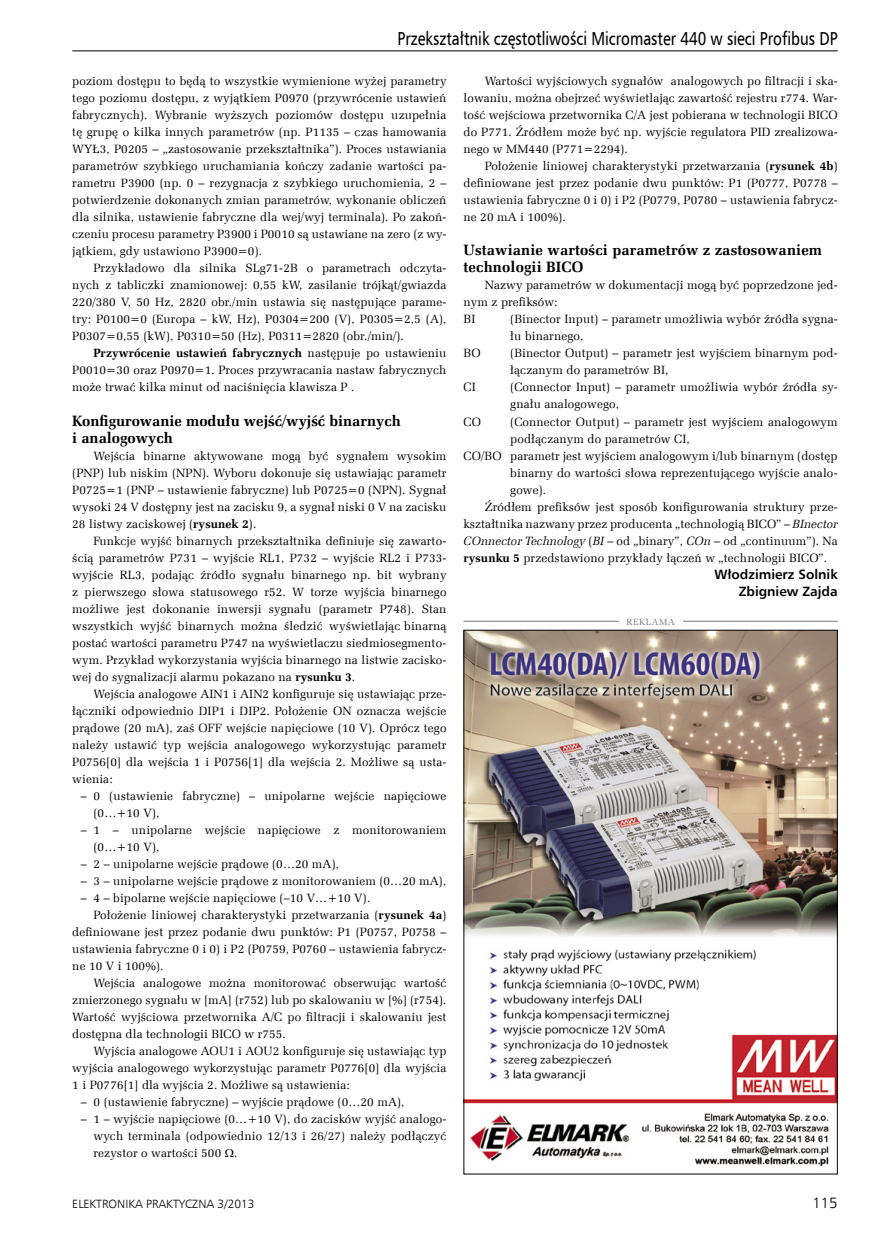
<style>
.page{position:relative;width:893px;height:1234px;background:#fff}
.page>*{position:absolute;margin:0;border:0;box-sizing:border-box;transform-origin:0 0}
.t1{font:18.75px "Humnst 777 EU";color:#000;scale:.8 1}
._3_Srodtytul{font:700 15px/17px "Zapf Ellipt EU";letter-spacing:.01em;color:#000}
.t2{font:15px "Humnst 777 Lt EU";color:#000}
._0_Autor{font:700 13.5px "Humnst 777 EU";color:#000}
._1_Body{font:12px/17px "Zapf Ellipt EU";letter-spacing:.01em;color:#000;text-align:justify}
.t3{font:12px "Humnst 777 Lt EU";color:#000}
._1_Body-2{font:9px "Zapf Ellipt EU";letter-spacing:.075em;color:#7c7c7c}
.s1{font-weight:700}
.s2{font-style:italic}
</style>
<div class="page">
<hr style="left:72px;top:51px;width:766px;height:1px;background:#000">
<hr style="left:463px;top:621px;width:375px;height:1px;background:#7c7c7c">
<div style="left:619px;top:612px;width:63px;height:17px;background:#fff"></div>
<img style="left:465px;top:631px;width:371px;height:535px">
<h1 class="t1" style="left:397px;top:27px;width:552px">Przekształtnik częstotliwości Micromaster 440 w sieci Profibus DP</h1>
<p class="_1_Body" style="left:72px;top:73px;width:376px">poziom dostępu to będą to wszystkie wymienione wyżej parametry tego poziomu dostępu, z wyjątkiem P0970 (przywrócenie ustawień fabrycznych). Wybranie wyższych poziomów dostępu uzupełnia tę grupę o kilka innych parametrów (np. P1135 – czas hamowania WYŁ3, P0205 – „zastosowanie przekształtnika”). Proces ustawiania parametrów szybkiego uruchamiania kończy zadanie wartości pa&shy;rametru P3900 (np. 0 – rezygnacja z szybkiego uruchomienia, 2 – potwierdzenie dokonanych zmian parametrów, wykonanie obliczeń dla silnika, ustawienie fabryczne dla wej/wyj terminala). Po zakoń&shy;czeniu procesu parametry P3900 i P0010 są ustawiane na zero (z wy&shy;jątkiem, gdy ustawiono P3900=0).</p>
<p class="_1_Body" style="left:72px;top:260px;width:376px;text-indent:21px">Przykładowo dla silnika SLg71-2B o parametrach odczyta&shy;nych z tabliczki znamionowej: 0,55 kW, zasilanie trójkąt/gwiazda 220/380 V, 50 Hz, 2820 obr./min ustawia się następujące parame&shy;try: P0100=0 (Europa – kW, Hz), P0304=200 (V), P0305=2,5 (A), P0307=0,55 (kW), P0310=50 (Hz), P0311=2820 (obr./min/).</p>
<p class="_1_Body" style="left:72px;top:345px;width:376px;text-indent:21px"><span class="s1">Przywrócenie ustawień fabrycznych</span> następuje po ustawieniu P0010=30 oraz P0970=1. Proces przywracania nastaw fabrycznych może trwać kilka minut od naciśnięcia klawisza P .</p>
<p class="_3_Srodtytul" style="left:72px;top:412px;width:330px">Konfigurowanie modułu wejść/wyjść binarnych i analogowych</p>
<p class="_1_Body" style="left:72px;top:447px;width:376px;text-indent:21px">Wejścia binarne aktywowane mogą być sygnałem wysokim (PNP) lub niskim (NPN). Wyboru dokonuje się ustawiając parametr P0725=1 (PNP – ustawienie fabryczne) lub P0725=0 (NPN). Sygnał wysoki 24 V dostępny jest na zacisku 9, a sygnał niski 0 V na zacisku 28 listwy zaciskowej (<span class="s1">rysunek 2</span>).</p>
<p class="_1_Body" style="left:72px;top:532px;width:376px;text-indent:21px">Funkcje wyjść binarnych przekształtnika definiuje się zawarto&shy;ścią parametrów P731 – wyjście RL1, P732 – wyjście RL2 i P733- wyjście RL3, podając źródło sygnału binarnego np. bit wybrany z pierwszego słowa statusowego r52. W torze wyjścia binarnego możliwe jest dokonanie inwersji sygnału (parametr P748). Stan wszystkich wyjść binarnych można śledzić wyświetlając binarną postać wartości parametru P747 na wyświetlaczu siedmiosegmento&shy;wym. Przykład wykorzystania wyjścia binarnego na listwie zacisko&shy;wej do sygnalizacji alarmu pokazano na <span class="s1">rysunku 3</span>.</p>
<p class="_1_Body" style="left:72px;top:685px;width:376px;text-indent:21px">Wejścia analogowe AIN1 i AIN2 konfiguruje się ustawiając prze&shy;łączniki odpowiednio DIP1 i DIP2. Położenie ON oznacza wejście prądowe (20 mA), zaś OFF wejście napięciowe (10 V). Oprócz tego należy ustawić typ wejścia analogowego wykorzystując parametr P0756[0] dla wejścia 1 i P0756[1] dla wejścia 2. Możliwe są usta&shy;wienia:</p>
<p class="_1_Body" style="left:94px;top:787px;width:354px;text-indent:-13px">– 0 (ustawienie fabryczne) – unipolarne wejście napięciowe (0…+10 V),</p>
<p class="_1_Body" style="left:94px;top:821px;width:354px;text-indent:-13px">– 1 – unipolarne wejście napięciowe z monitorowaniem (0…+10 V),</p>
<p class="_1_Body" style="left:81px;top:855px;width:260px">– 2 – unipolarne wejście prądowe (0…20 mA),</p>
<p class="_1_Body" style="left:81px;top:872px;width:367px">– 3 – unipolarne wejście prądowe z monitorowaniem (0…20 mA),</p>
<p class="_1_Body" style="left:81px;top:889px;width:291px">– 4 – bipolarne wejście napięciowe (–10 V…+10 V).</p>
<p class="_1_Body" style="left:72px;top:906px;width:376px;text-indent:21px">Położenie liniowej charakterystyki przetwarzania (<span class="s1">rysunek 4a</span>) definiowane jest przez podanie dwu punktów: P1 (P0757, P0758 – ustawienia fabryczne 0 i 0) i P2 (P0759, P0760 – ustawienia fabrycz&shy;ne 10 V i 100%).</p>
<p class="_1_Body" style="left:72px;top:974px;width:376px;text-indent:21px">Wejścia analogowe można monitorować obserwując wartość zmierzonego sygnału w [mA] (r752) lub po skalowaniu w [%] (r754).<br>Wartość wyjściowa przetwornika A/C po filtracji i skalowaniu jest dostępna dla technologii BICO w r755.</p>
<p class="_1_Body" style="left:72px;top:1042px;width:376px;text-indent:21px">Wyjścia analogowe AOU1 i AOU2 konfiguruje się ustawiając typ wyjścia analogowego wykorzystując parametr P0776[0] dla wyjścia 1 i P0776[1] dla wyjścia 2. Możliwe są ustawienia:</p>
<p class="_1_Body" style="left:81px;top:1093px;width:325px">– 0 (ustawienie fabryczne) – wyjście prądowe (0…20 mA),</p>
<p class="_1_Body" style="left:94px;top:1110px;width:354px;text-indent:-13px">– 1 – wyjście napięciowe (0…+10 V), do zacisków wyjść analogo&shy;wych terminala (odpowiednio 12/13 i 26/27) należy podłączyć rezystor o wartości 500 .</p>
<p class="_1_Body" style="left:463px;top:73px;width:376px;text-indent:21px">Wartości wyjściowych sygnałów analogowych po filtracji i ska&shy;lowaniu, można obejrzeć wyświetlając zawartość rejestru r774. War&shy;tość wejściowa przetwornika C/A jest pobierana w technologii BICO do P771. Źródłem może być np. wyjście regulatora PID zrealizowa&shy;nego w MM440 (P771=2294).</p>
<p class="_1_Body" style="left:463px;top:158px;width:376px;text-indent:21px">Położenie liniowej charakterystyki przetwarzania (<span class="s1">rysunek 4b</span>) definiowane jest przez podanie dwu punktów: P1 (P0777, P0778 – ustawienia fabryczne 0 i 0) i P2 (P0779, P0780 – ustawienia fabrycz&shy;ne 20 mA i 100%).</p>
<p class="_3_Srodtytul" style="left:463px;top:242px;width:360px">Ustawianie wartości parametrów z zastosowaniem technologii BICO</p>
<p class="_1_Body" style="left:463px;top:277px;width:376px;text-indent:21px">Nazwy parametrów w dokumentacji mogą być poprzedzone jed&shy;nym z prefiksów:</p>
<p class="_1_Body" style="left:463px;top:311px;width:13px">BI</p>
<p class="_1_Body" style="left:510px;top:311px;width:329px">(Binector Input) – parametr umożliwia wybór źródła sygna&shy;łu binarnego,</p>
<p class="_1_Body" style="left:463px;top:345px;width:19px">BO</p>
<p class="_1_Body" style="left:510px;top:345px;width:329px">(Binector Output) – parametr jest wyjściem binarnym pod&shy;łączanym do parametrów BI,</p>
<p class="_1_Body" style="left:463px;top:379px;width:14px">CI</p>
<p class="_1_Body" style="left:510px;top:379px;width:329px">(Connector Input) – parametr umożliwia wybór źródła sy&shy;gnału analogowego,</p>
<p class="_1_Body" style="left:463px;top:413px;width:19px">CO</p>
<p class="_1_Body" style="left:510px;top:413px;width:329px">(Connector Output) – parametr jest wyjściem analogowym podłączanym do parametrów CI,</p>
<p class="_1_Body" style="left:510px;top:447px;width:329px;text-indent:-47px">CO/BO parametr jest wyjściem analogowym i/lub binarnym (dostęp binarny do wartości słowa reprezentującego wyjście analo&shy;gowe).</p>
<p class="_1_Body" style="left:463px;top:498px;width:376px;text-indent:21px">Źródłem prefiksów jest sposób konfigurowania struktury prze&shy;kształtnika nazwany przez producenta „technologią BICO” – <span class="s2">BInector COnnector Technology</span> (<span class="s2">BI –</span> od „binary”, <span class="s2">COn</span> – od „continuum”). Na <span class="s1">rysunku 5</span> przedstawiono przykłady łączeń w „technologii BICO”.</p>
<p class="_0_Autor" style="left:714px;top:565px;width:125px">Włodzimierz Solnik</p>
<p class="_0_Autor" style="left:739px;top:582px;width:100px">Zbigniew Zajda</p>
<p class="_1_Body-2" style="left:626px;top:616px;width:50px">REKLAMA</p>
<p class="t3" style="left:72px;top:1196px;width:184px">ELEKTRONIKA PRAKTYCZNA 3/2013</p>
<p class="t2" style="left:812px;top:1193px;width:27px">115</p>
</div>
